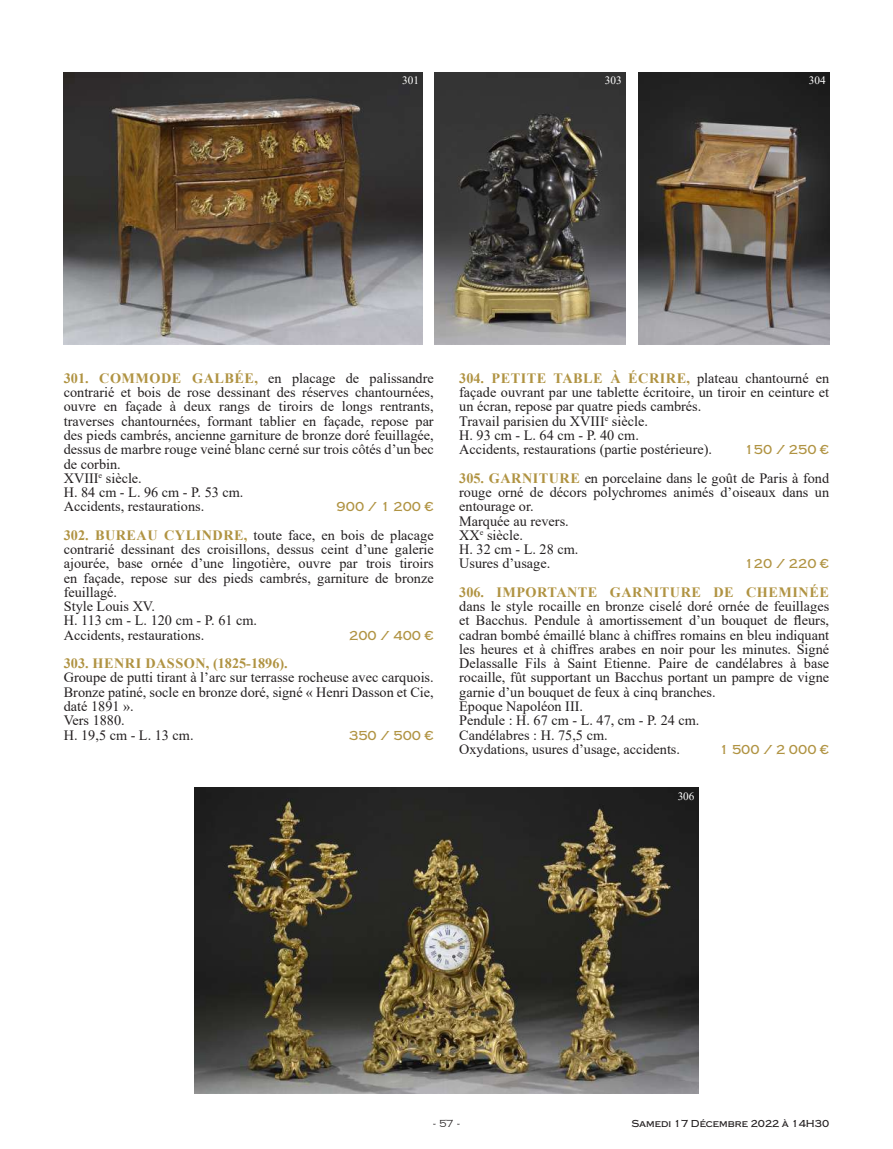
<style>
.page{position:relative;width:893px;height:1149px;background:#fff}
.page>*{position:absolute;margin:0;border:0;box-sizing:border-box;transform-origin:0 0}
.t1{font:14.25px/14.2px "Times New Roman";color:#231f20}
.t2{font:700 14.25px "Times New Roman";letter-spacing:.035em;color:#b09342}
.t3{font:500 13.5px "Copperplate";color:#b09342}
.t4{font:11.25px "Times New Roman";color:#fff}
.t5{font:500 10.5px "Copperplate";color:#231f20}
.t6{font:10.5px "Copperplate";color:#231f20}
.s1{font-weight:700;color:#b09342}
</style>
<div class="page">
<img style="left:64px;top:72px;width:359px;height:272px">
<img style="left:639px;top:72px;width:190px;height:272px">
<img style="left:435px;top:72px;width:190px;height:272px">
<img style="left:195px;top:787px;width:503px;height:306px">
<p class="t4" style="left:402px;top:73px;width:18px">301</p>
<p class="t4" style="left:605px;top:73px;width:18px">303</p>
<p class="t4" style="left:809px;top:73px;width:18px">304</p>
<p class="t1" style="left:64px;top:370px;width:371px"><span class="s1">301. COMMODE GALBÉE,</span> en placage de palissandre contrarié et bois de rose dessinant des réserves chantournées, ouvre en façade à deux rangs de tiroirs de longs rentrants, traverses chantournées, formant tablier en façade, repose par des pieds cambrés, ancienne garniture de bronze doré feuillagée, dessus de marbre rouge veiné blanc cerné sur trois côtés d’un bec de corbin.<br>XVIII<sup>e</sup> siècle.<br>H. 84 cm - L. 96 cm - P. 53 cm.<br>Accidents, restaurations.</p>
<p class="t3" style="left:337px;top:499px;width:99px">900 / 1 200 €</p>
<p class="t1" style="left:64px;top:527px;width:371px"><span class="s1">302. BUREAU CYLINDRE,</span> toute face, en bois de placage contrarié dessinant des croisillons, dessus ceint d’une galerie ajourée, base ornée d’une lingotière, ouvre par trois tiroirs en façade, repose sur des pieds cambrés, garniture de bronze feuillagé.<br>Style Louis XV.<br>H. 113 cm - L. 120 cm - P. 61 cm.<br>Accidents, restaurations.</p>
<p class="t3" style="left:349px;top:627px;width:86px">200 / 400 €</p>
<p class="t2" style="left:64px;top:653px;width:226px">303. HENRI DASSON, (1825-1896).</p>
<p class="t1" style="left:64px;top:670px;width:371px">Groupe de putti tirant à l’arc sur terrasse rocheuse avec carquois.<br>Bronze patiné, socle en bronze doré, signé « Henri Dasson et Cie, daté 1891 ».<br>Vers 1880.<br>H. 19,5 cm - L. 13 cm.</p>
<p class="t3" style="left:349px;top:727px;width:86px">350 / 500 €</p>
<p class="t1" style="left:459px;top:370px;width:371px"><span class="s1">304. PETITE TABLE À ÉCRIRE,</span> plateau chantourné en façade ouvrant par une tablette écritoire, un tiroir en ceinture et un écran, repose par quatre pieds cambrés.<br>Travail parisien du XVIII<sup>e</sup> siècle.<br>H. 93 cm - L. 64 cm - P. 40 cm.<br>Accidents, restaurations (partie postérieure).</p>
<p class="t3" style="left:745px;top:442px;width:86px">150 / 250 €</p>
<p class="t1" style="left:459px;top:470px;width:371px"><span class="s1">305. GARNITURE</span> en porcelaine dans le goût de Paris à fond rouge orné de décors polychromes animés d’oiseaux dans un entourage or.<br>Marquée au revers.<br>XX<sup>e</sup> siècle.<br>H. 32 cm - L. 28 cm.<br>Usures d’usage.</p>
<p class="t3" style="left:745px;top:556px;width:86px">120 / 220 €</p>
<p class="t2" style="left:459px;top:581px;width:371px">306. IMPORTANTE GARNITURE DE CHEMINÉE</p>
<p class="t1" style="left:459px;top:598px;width:371px">dans le style rocaille en bronze ciselé doré ornée de feuillages et Bacchus. Pendule à amortissement d’un bouquet de fleurs, cadran bombé émaillé blanc à chiffres romains en bleu indiquant les heures et à chiffres arabes en noir pour les minutes. Signé Delassalle Fils à Saint Etienne. Paire de candélabres à base rocaille, fût supportant un Bacchus portant un pampre de vigne garnie d’un bouquet de feux à cinq branches.<br>Epoque Napoléon III.<br>Pendule : H. 67 cm - L. 47, cm - P. 24 cm.<br>Candélabres : H. 75,5 cm.<br>Oxydations, usures d’usage, accidents.</p>
<p class="t3" style="left:719px;top:741px;width:111px">1 500 / 2 000 €</p>
<p class="t4" style="left:678px;top:787px;width:18px">306</p>
<p class="t6" style="left:433px;top:1117px;width:28px">- 57 -</p>
<p class="t5" style="left:631px;top:1117px;width:199px">Samedi 17 Décembre 2022 à 14H30</p>
</div>
